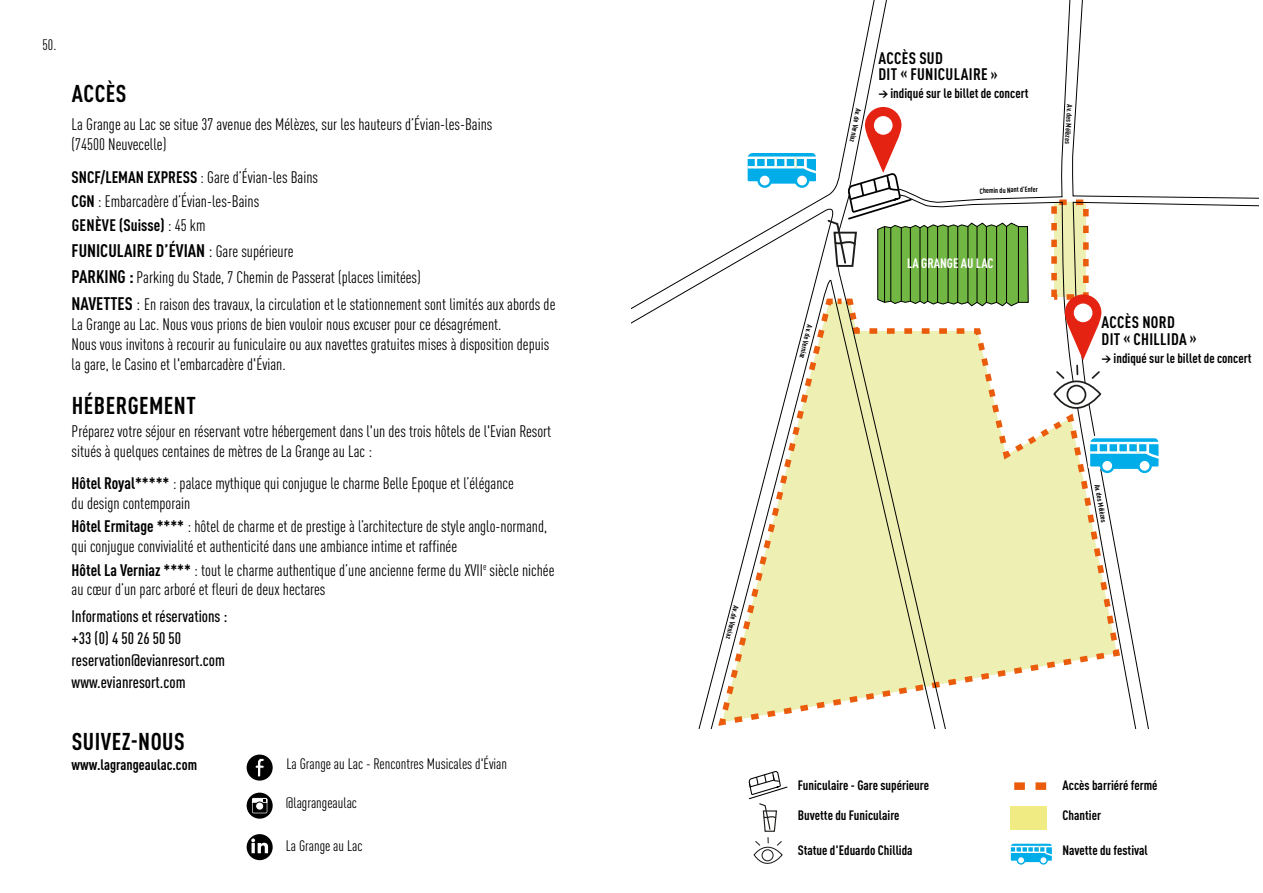
<style>
.page{position:relative;width:1263px;height:893px;background:#fff}
.page>*{position:absolute;margin:0;border:0;box-sizing:border-box;transform-origin:0 0}
.t1{font:700 condensed 24px "DIN Pro";letter-spacing:.02em;color:#000}
.t2{font:700 condensed 18px "DIN Pro";color:#000}
.t3{font:condensed 16.5px/19.5px "DIN Pro";color:#000}
.t4{font:500 condensed 16.5px/22px "DIN Pro";color:#000}
.t5{font:700 condensed 16.5px/16.5px "DIN Pro";letter-spacing:.02em;color:#000}
.t6{font:condensed 15px "DIN Pro";color:#000}
.t7{font:700 condensed 15px "DIN Pro";color:#000}
.t8{font:700 condensed 13.5px "DIN Pro";color:#000}
.t9{font:700 condensed 13.5px "DIN Pro";color:#fff}
.t10{font:700 condensed 7.35px "DIN Pro";color:#000}
.s1{font-weight:700}
.s2{font-weight:400}
.s3{font-weight:400;font-size:16.5px}
.s4{font-weight:700;font-size:18px}
.s5{font-size:18px}
</style>
<div class="page">
<div style="left:247px;top:755px;width:26px;height:26px;background:#000;border-radius:50%"></div>
<svg style="left:255px;top:758px;width:9px;height:19px"></svg>
<svg style="left:247px;top:793px;width:26px;height:26px"></svg>
<svg style="left:252px;top:798px;width:15px;height:15px"></svg>
<div style="left:256px;top:802px;width:8px;height:8px;background:#fff;border-radius:50%"></div>
<div style="left:255px;top:802px;width:9px;height:9px;border:1px solid #000;border-radius:50%"></div>
<svg style="left:247px;top:834px;width:26px;height:26px"></svg>
<svg style="left:251px;top:838px;width:17px;height:15px"></svg>
<svg style="left:631px;top:258px;width:87px;height:470px"></svg>
<svg style="left:718px;top:0;width:540px;height:726px"></svg>
<svg style="left:1101px;top:460px;width:12px;height:12px"></svg>
<div style="left:1100px;top:458px;width:14px;height:15px;border:2px solid #00ade9;border-radius:50%"></div>
<svg style="left:1138px;top:460px;width:13px;height:12px"></svg>
<div style="left:1137px;top:458px;width:15px;height:15px;border:2px solid #00ade9;border-radius:50%"></div>
<svg style="left:1014px;top:782px;width:32px;height:8px"></svg>
<div style="left:1010px;top:806px;width:36px;height:23px;background:#f0eb83"></div>
<svg style="left:1010px;top:843px;width:42px;height:20px"></svg>
<div style="left:1017px;top:857px;width:8px;height:7px;background:#fff;border-radius:50%"></div>
<div style="left:1017px;top:856px;width:8px;height:9px;border:1px solid #00ade9;border-radius:50%"></div>
<svg style="left:1040px;top:857px;width:7px;height:7px"></svg>
<div style="left:1039px;top:856px;width:9px;height:9px;border:1px solid #00ade9;border-radius:50%"></div>
<svg style="left:748px;top:771px;width:40px;height:93px"></svg>
<p class="t6" style="left:43px;top:34px;width:15px">50.</p>
<h1 class="t1" style="left:72px;top:75px;width:56px">ACCÈS</h1>
<p class="t3" style="left:72px;top:113px;width:422px">La Grange au Lac se situe 37 avenue des Mélèzes, sur les hauteurs d’Évian-les-Bains (74500 Neuvecelle)</p>
<p class="t3" style="left:72px;top:164px;width:248px;line-height:24px"><span class="s1">SNCF/LEMAN EXPRESS</span> : Gare d’Évian-les Bains<br><span class="s1">CGN</span> : Embarcadère d’Évian-les-Bains<br><span class="s1">GENÈVE (Suisse)</span> : 45 km</p>
<p class="t2" style="left:72px;top:237px;width:223px">FUNICULAIRE D’ÉVIAN <span class="s2">:</span> <span class="s3">Gare supérieure</span></p>
<p class="t3" style="left:72px;top:262px;width:485px;line-height:27.6px"><span class="s4">PARKING :</span> Parking du Stade, 7 Chemin de Passerat (places limitées)<br><span class="s4">NAVETTES</span> <span class="s5">:</span> En raison des travaux, la circulation et le stationnement sont limités aux abords de</p>
<p class="t3" style="left:72px;top:313px;width:479px">La Grange au Lac. Nous vous prions de bien vouloir nous excuser pour ce désagrément.<br>Nous vous invitons à recourir au funiculaire ou aux navettes gratuites mises à disposition depuis la gare, le Casino et l'embarcadère d'Évian.</p>
<h1 class="t1" style="left:72px;top:387px;width:125px">HÉBERGEMENT</h1>
<p class="t3" style="left:72px;top:421px;width:481px">Préparez votre séjour en réservant votre hébergement dans l'un des trois hôtels de l'Evian Resort situés à quelques centaines de mètres de La Grange au Lac :</p>
<p class="t3" style="left:72px;top:472px;width:444px"><span class="s1">Hôtel Royal*****</span> : palace mythique qui conjugue le charme Belle Epoque et l’élégance du design contemporain</p>
<p class="t3" style="left:72px;top:516px;width:477px"><span class="s1">Hôtel Ermitage ****</span> : hôtel de charme et de prestige à l’architecture de style anglo-normand, qui conjugue convivialité et authenticité dans une ambiance intime et raffinée</p>
<p class="t3" style="left:72px;top:559px;width:484px"><span class="s1">Hôtel La Verniaz ****</span> : tout le charme authentique d’une ancienne ferme du XVII<sup>e</sup> siècle nichée au cœur d’un parc arboré et fleuri de deux hectares</p>
<p class="t4" style="left:72px;top:603px;width:157px">Informations et réservations : +33 (0) 4 50 26 50 50 reservation@evianresort.com www.evianresort.com</p>
<h1 class="t1" style="left:72px;top:723px;width:114px">SUIVEZ-NOUS</h1>
<p class="t7" style="left:72px;top:753px;width:127px">www.lagrangeaulac.com</p>
<p class="t6" style="left:286px;top:753px;width:222px">La Grange au Lac - Rencontres Musicales d'Évian</p>
<p class="t6" style="left:286px;top:792px;width:73px">@lagrangeaulac</p>
<p class="t6" style="left:286px;top:834px;width:78px">La Grange au Lac</p>
<p class="t10" style="left:742px;top:607px;width:36px;rotate:103deg">Av. de Verniaz</p>
<p class="t10" style="left:815px;top:326px;width:36px;rotate:103deg">Av. de Verniaz</p>
<p class="t10" style="left:864px;top:109px;width:36px;rotate:101deg">Av. de Verniaz</p>
<p class="t5" style="left:878px;top:48px;width:121px">ACCÈS SUD<br>DIT « FUNICULAIRE »</p>
<p class="t8" style="left:878px;top:83px;width:152px">→ indiqué sur le billet de concert</p>
<p class="t10" style="left:979px;top:185px;width:60px;rotate:-2deg">Chemin du Nant d’Enfer</p>
<p class="t9" style="left:907px;top:253px;width:88px">LA GRANGE AU LAC</p>
<p class="t10" style="left:1075px;top:105px;width:41px;rotate:93deg">Av. des Mélèzes</p>
<p class="t5" style="left:1101px;top:313px;width:97px">ACCÈS NORD<br>DIT « CHILLIDA »</p>
<p class="t8" style="left:1101px;top:348px;width:152px">→ indiqué sur le billet de concert</p>
<p class="t10" style="left:1103px;top:483px;width:41px;rotate:80deg">Av. des Mélèzes</p>
<p class="t8" style="left:798px;top:775px;width:133px">Funiculaire - Gare supérieure</p>
<p class="t8" style="left:798px;top:805px;width:103px">Buvette du Funiculaire</p>
<p class="t8" style="left:798px;top:840px;width:116px">Statue d'Eduardo Chillida</p>
<p class="t8" style="left:1062px;top:775px;width:96px">Accès barriéré fermé</p>
<p class="t8" style="left:1062px;top:805px;width:40px">Chantier</p>
<p class="t8" style="left:1062px;top:840px;width:87px">Navette du festival</p>
</div>
